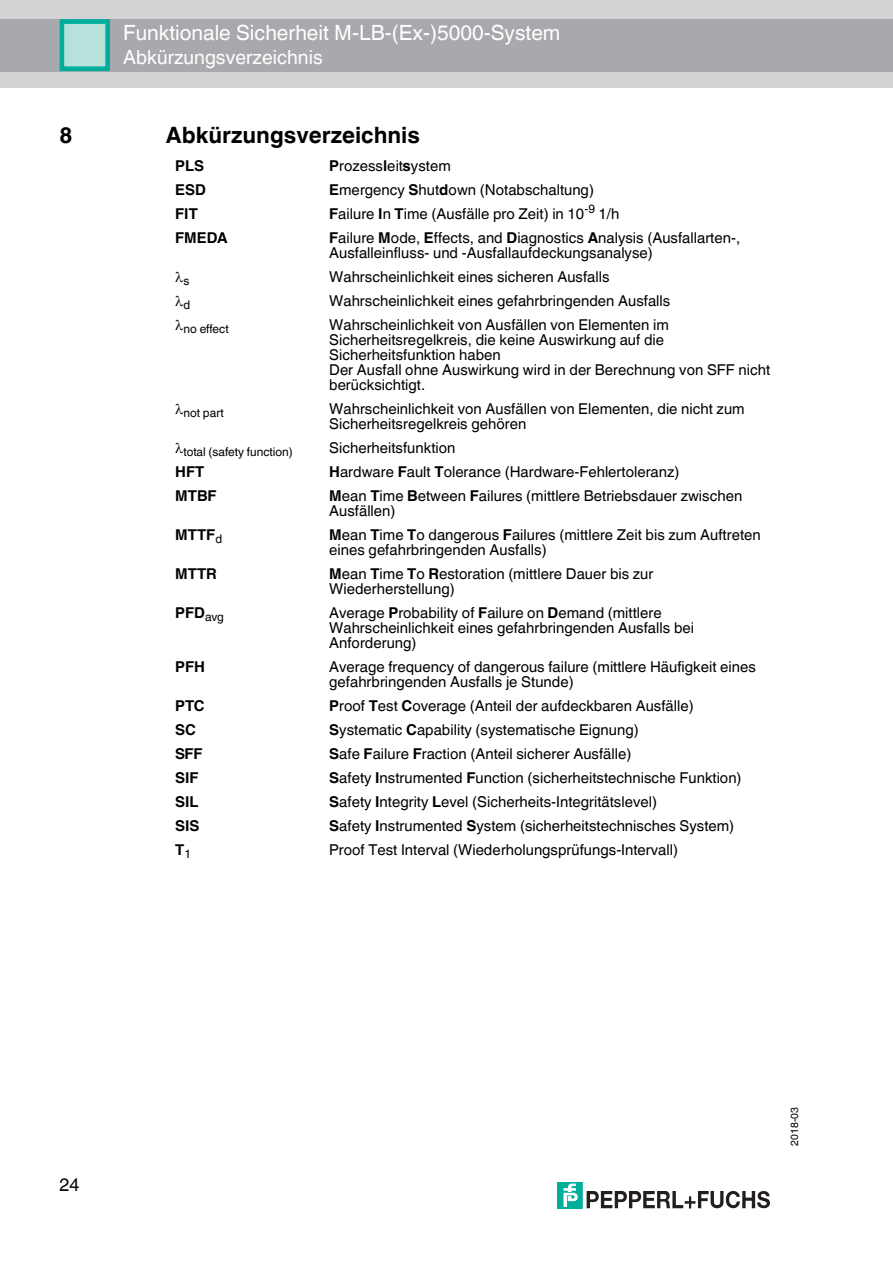
<style>
.page{position:relative;width:893px;height:1263px;background:#fff}
.page>*{position:absolute;margin:0;border:0;box-sizing:border-box;transform-origin:0 0}
.t1{font:700 22.5px "Helvetica World";color:#000}
.t2{font:21px "Helvetica World";color:#fff}
.t3{font:19.5px "Helvetica World";color:#fff}
.t4{font:18px "Helvetica World";color:#000}
.t5{font:15px/15px "Helvetica World";color:#000}
.t6{font:700 15px "Helvetica World";color:#000}
.t7{font:12px "Helvetica World";color:#000}
.t8{font:10.5px "Helvetica World";letter-spacing:.005em;color:#000}
.s1{font-weight:700}
</style>
<div class="page">
<div style="left:0;top:0;width:892px;height:87px;background:#d1d3d4"></div>
<div style="left:0;top:19px;width:892px;height:52px;background:#a7a9ac"></div>
<div style="left:60px;top:20px;width:48px;height:50px;background:#b8e1dc"></div>
<div style="left:60px;top:19px;width:50px;height:52px;border:5px solid #00ae9c"></div>
<div style="left:557px;top:1182px;width:25px;height:26px;background:#00ae9c"></div>
<svg style="left:563px;top:1184px;width:15px;height:23px"></svg>
<svg style="left:586px;top:1191px;width:184px;height:18px"></svg>
<h2 class="t2" style="left:123px;top:15px;width:438px">Funktionale Sicherheit M-LB-(Ex-)5000-System</h2>
<h3 class="t3" style="left:123px;top:41px;width:201px">Abkürzungsverzeichnis</h3>
<h1 class="t1" style="left:59px;top:116px;width:14px">8</h1>
<h1 class="t1" style="left:166px;top:116px;width:256px">Abkürzungsverzeichnis</h1>
<p class="t6" style="left:175px;top:153px;width:30px">PLS</p>
<p class="t5" style="left:329px;top:156px;width:123px"><span class="s1">P</span>rozess<span class="s1">l</span>eit<span class="s1">s</span>ystem</p>
<p class="t6" style="left:175px;top:177px;width:32px">ESD</p>
<p class="t5" style="left:329px;top:180px;width:266px"><span class="s1">E</span>mergency <span class="s1">S</span>hut<span class="s1">d</span>own (Notabschaltung)</p>
<p class="t6" style="left:175px;top:201px;width:24px">FIT</p>
<p class="t5" style="left:329px;top:204px;width:292px"><span class="s1">F</span>ailure <span class="s1">I</span>n <span class="s1">T</span>ime (Ausfälle pro Zeit) in 10<sup>-9</sup> 1/h</p>
<p class="t6" style="left:175px;top:225px;width:54px">FMEDA</p>
<p class="t5" style="left:329px;top:228px;width:412px"><span class="s1">F</span>ailure <span class="s1">M</span>ode, <span class="s1">E</span>ffects, and <span class="s1">D</span>iagnostics <span class="s1">A</span>nalysis (Ausfallarten-,<br>Ausfalleinfluss- und -Ausfallaufdeckungsanalyse)</p>
<p class="t7" style="left:175px;top:271px;width:16px">●s</p>
<p class="t5" style="left:329px;top:267px;width:282px">Wahrscheinlichkeit eines sicheren Ausfalls</p>
<p class="t7" style="left:175px;top:295px;width:17px">●d</p>
<p class="t5" style="left:329px;top:291px;width:342px">Wahrscheinlichkeit eines gefahrbringenden Ausfalls</p>
<p class="t7" style="left:175px;top:319px;width:55px">●no effect</p>
<p class="t5" style="left:329px;top:315px;width:442px">Wahrscheinlichkeit von Ausfällen von Elementen im Sicherheitsregelkreis, die keine Auswirkung auf die Sicherheitsfunktion haben<br>Der Ausfall ohne Auswirkung wird in der Berechnung von SFF nicht berücksichtigt.</p>
<p class="t7" style="left:175px;top:403px;width:50px">●not part</p>
<p class="t5" style="left:329px;top:399px;width:417px">Wahrscheinlichkeit von Ausfällen von Elementen, die nicht zum<br>Sicherheitsregelkreis gehören</p>
<p class="t7" style="left:175px;top:442px;width:119px">●total (safety function)</p>
<p class="t5" style="left:329px;top:438px;width:128px">Sicherheitsfunktion</p>
<p class="t6" style="left:175px;top:459px;width:31px">HFT</p>
<p class="t5" style="left:329px;top:462px;width:352px"><span class="s1">H</span>ardware <span class="s1">F</span>ault <span class="s1">T</span>olerance (Hardware-Fehlertoleranz)</p>
<p class="t6" style="left:175px;top:483px;width:43px">MTBF</p>
<p class="t5" style="left:329px;top:486px;width:414px"><span class="s1">M</span>ean <span class="s1">T</span>ime <span class="s1">B</span>etween <span class="s1">F</span>ailures (mittlere Betriebsdauer zwischen<br>Ausfällen)</p>
<p class="t6" style="left:175px;top:522px;width:48px">MTTF<sub>d</sub></p>
<p class="t5" style="left:329px;top:525px;width:433px"><span class="s1">M</span>ean <span class="s1">T</span>ime <span class="s1">T</span>o dangerous <span class="s1">F</span>ailures (mittlere Zeit bis zum Auftreten eines gefahrbringenden Ausfalls)</p>
<p class="t6" style="left:175px;top:561px;width:43px">MTTR</p>
<p class="t5" style="left:329px;top:564px;width:326px"><span class="s1">M</span>ean <span class="s1">T</span>ime <span class="s1">T</span>o <span class="s1">R</span>estoration (mittlere Dauer bis zur<br>Wiederherstellung)</p>
<p class="t6" style="left:175px;top:600px;width:50px">PFD<sub>avg</sub></p>
<p class="t5" style="left:329px;top:603px;width:366px">Average <span class="s1">P</span>robability of <span class="s1">F</span>ailure on <span class="s1">D</span>emand (mittlere<br>Wahrscheinlichkeit eines gefahrbringenden Ausfalls bei<br>Anforderung)</p>
<p class="t6" style="left:175px;top:654px;width:31px">PFH</p>
<p class="t5" style="left:329px;top:657px;width:428px">Average frequency of dangerous failure (mittlere Häufigkeit eines gefahrbringenden Ausfalls je Stunde)</p>
<p class="t6" style="left:175px;top:693px;width:31px">PTC</p>
<p class="t5" style="left:329px;top:696px;width:366px"><span class="s1">P</span>roof <span class="s1">T</span>est <span class="s1">C</span>overage (Anteil der aufdeckbaren Ausfälle)</p>
<p class="t6" style="left:175px;top:717px;width:22px">SC</p>
<p class="t5" style="left:329px;top:720px;width:311px"><span class="s1">S</span>ystematic <span class="s1">C</span>apability (systematische Eignung)</p>
<p class="t6" style="left:175px;top:741px;width:29px">SFF</p>
<p class="t5" style="left:329px;top:744px;width:303px"><span class="s1">S</span>afe <span class="s1">F</span>ailure <span class="s1">F</span>raction (Anteil sicherer Ausfälle)</p>
<p class="t6" style="left:175px;top:765px;width:25px">SIF</p>
<p class="t5" style="left:329px;top:768px;width:414px"><span class="s1">S</span>afety <span class="s1">I</span>nstrumented <span class="s1">F</span>unction (sicherheitstechnische Funktion)</p>
<p class="t6" style="left:175px;top:789px;width:25px">SIL</p>
<p class="t5" style="left:329px;top:792px;width:329px"><span class="s1">S</span>afety <span class="s1">I</span>ntegrity <span class="s1">L</span>evel (Sicherheits-Integritätslevel)</p>
<p class="t6" style="left:175px;top:813px;width:26px">SIS</p>
<p class="t5" style="left:329px;top:816px;width:406px"><span class="s1">S</span>afety <span class="s1">I</span>nstrumented <span class="s1">S</span>ystem (sicherheitstechnisches System)</p>
<p class="t6" style="left:175px;top:837px;width:17px">T<sub>1</sub></p>
<p class="t5" style="left:329px;top:840px;width:350px">Proof Test Interval (Wiederholungsprüfungs-Intervall)</p>
<p class="t4" style="left:59px;top:1170px;width:21px">24</p>
<p class="t8" style="left:786px;top:1146px;width:40px;rotate:-90deg">2018-03</p>
</div>
